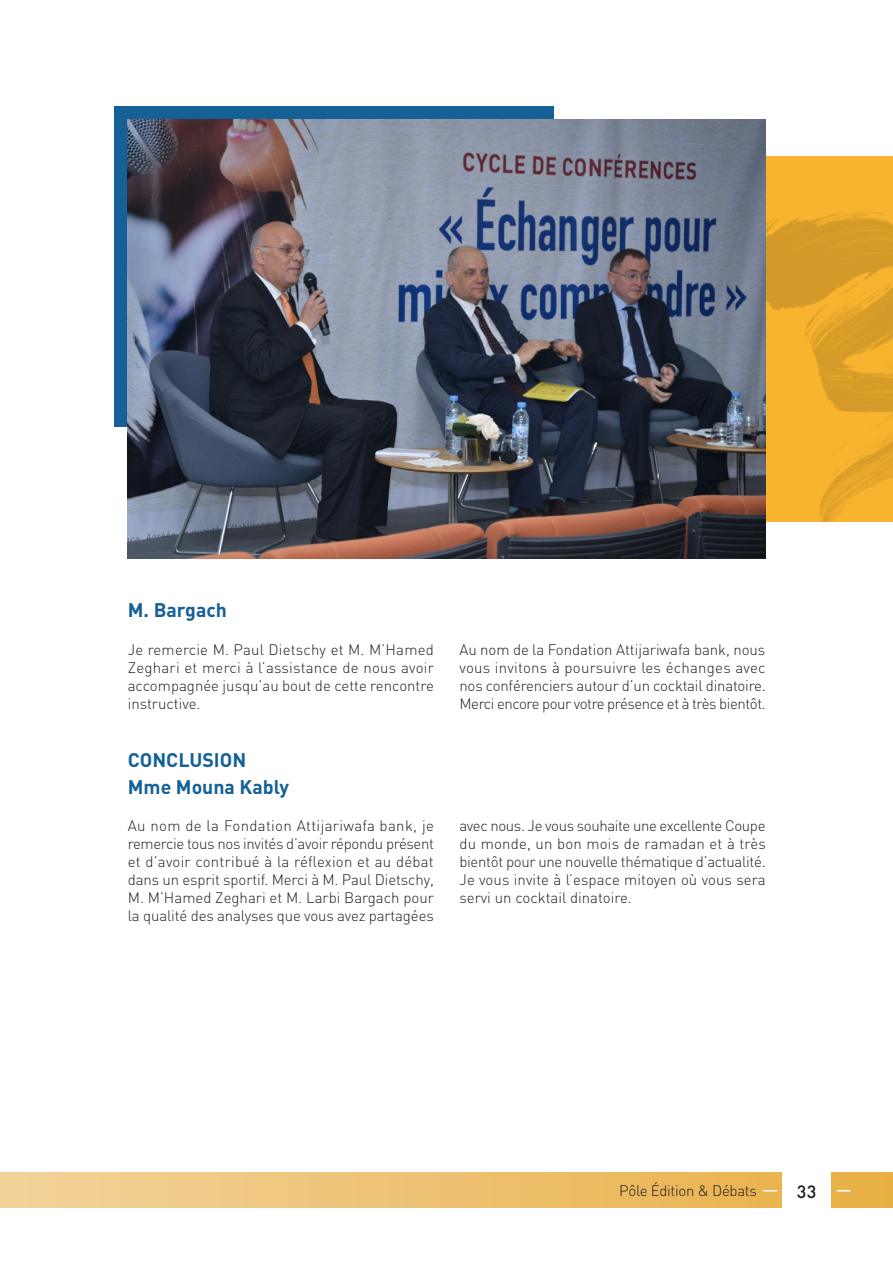
<style>
.page{position:relative;width:893px;height:1263px;background:#fff}
.page>*{position:absolute;margin:0;border:0;box-sizing:border-box;transform-origin:0 0}
.G_Titre{font:700 19.5px "DIN";color:#156197}
.t1{font:500 16.5px "Futura";color:#231f20}
.Txt_courant{font:300 15px/18px "DIN";letter-spacing:-.005em;color:#231f20;text-align:justify}
.Txt_courant-2{font:300 15px "DIN";letter-spacing:-.03em;color:#231f20}
</style>
<div class="page">
<div style="left:0;top:1172px;width:893px;height:36px;background:linear-gradient(to right,#f3d29b,#e9b147)"></div>
<svg style="left:763px;top:1190px;width:14px;height:1px"></svg>
<svg style="left:837px;top:1190px;width:13px;height:1px"></svg>
<div style="left:783px;top:1165px;width:48px;height:51px;background:#fff"></div>
<div style="left:115px;top:106px;width:439px;height:321px;background:#156197"></div>
<img style="left:765px;top:156px;width:128px;height:366px">
<img style="left:127px;top:119px;width:638px;height:439px">
<p class="G_Titre" style="left:128px;top:597px;width:101px">M. Bargach</p>
<p class="Txt_courant" style="left:128px;top:640px;width:308px">Je remercie M. Paul Dietschy et M. M’Hamed Zeghari et merci à l’assistance de nous avoir accompagnée jusqu’au bout de cette rencontre instructive.</p>
<p class="G_Titre" style="left:128px;top:748px;width:120px">CONCLUSION</p>
<p class="G_Titre" style="left:128px;top:774px;width:163px">Mme Mouna Kably</p>
<p class="Txt_courant" style="left:128px;top:816px;width:308px">Au nom de la Fondation Attijariwafa bank, je remercie tous nos invités d’avoir répondu présent et d’avoir contribué à la réflexion et au débat dans un esprit sportif. Merci à M. Paul Dietschy, M. M’Hamed Zeghari et M. Larbi Bargach pour la qualité des analyses que vous avez partagées</p>
<p class="Txt_courant" style="left:459px;top:640px;width:308px">Au nom de la Fondation Attijariwafa bank, nous vous invitons à poursuivre les échanges avec nos conférenciers autour d’un cocktail dinatoire.</p>
<p class="Txt_courant-2" style="left:459px;top:694px;width:308px">Merci encore pour votre présence et à très bientôt.</p>
<p class="Txt_courant" style="left:459px;top:816px;width:308px">avec nous. Je vous souhaite une excellente Coupe du monde, un bon mois de ramadan et à très bientôt pour une nouvelle thématique d’actualité.<br>Je vous invite à l’espace mitoyen où vous sera servi un cocktail dinatoire.</p>
<p class="Txt_courant" style="left:619px;top:1181px;width:139px">Pôle Édition &amp; Débats</p>
<p class="t1" style="left:797px;top:1180px;width:22px">33</p>
</div>
